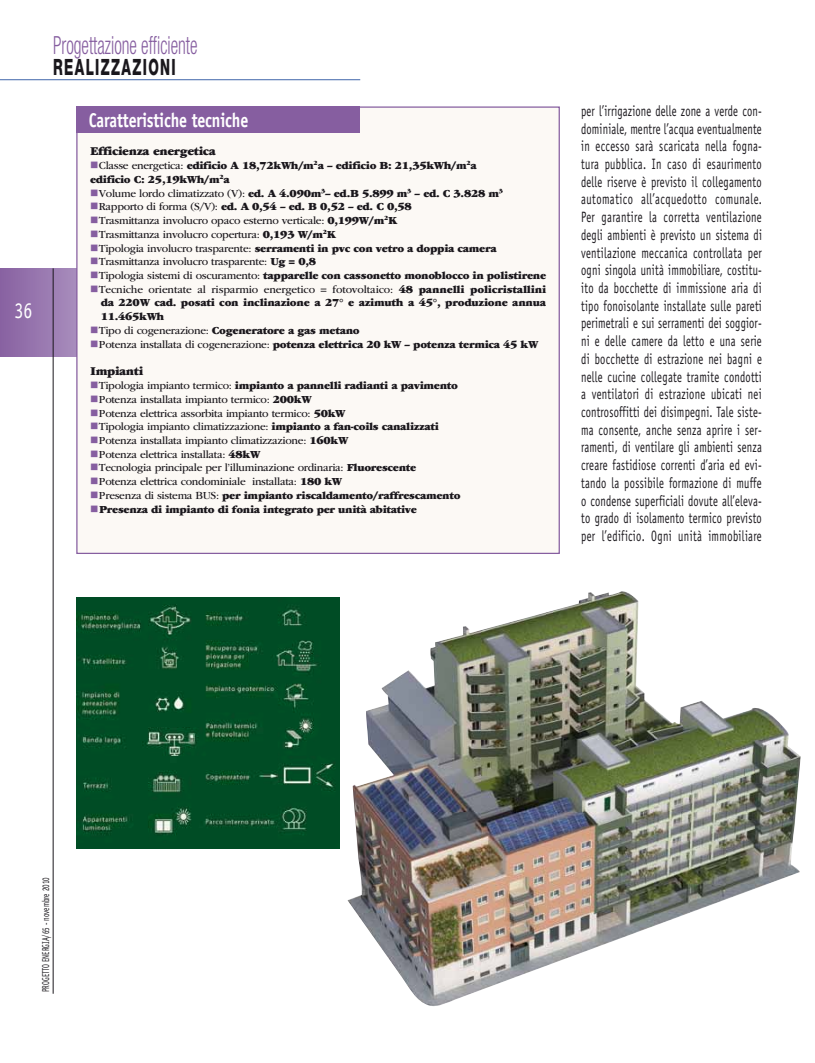
<style>
.page{position:relative;width:815px;height:1063px;background:#fff}
.page>*{position:absolute;margin:0;border:0;box-sizing:border-box;transform-origin:0 0}
.t1{font:300 condensed 25px "Helvetica Neue LT Std";color:#865ea0;scale:.7 1}
.t2{font:800 22.5px "Helvetica Neue LT Std";letter-spacing:.1em;color:#1a171c;scale:.6 1}
.t3{font:22.5px "Officina Sans Std";color:#fff;scale:.8 1}
.t4{font:700 20px "Officina Sans Std";letter-spacing:-.01em;color:#fff;scale:.8 1}
.t5{font:15px/17.8px "Officina Sans Std";letter-spacing:.035em;color:#1a171c;text-align:justify;scale:.7 1}
.t6{font:12.5px "ITC Garamond Std Ult";letter-spacing:-.025em;color:#1a171c}
.t7{font:11.25px/13.8px "ITC Garamond Std Ult";letter-spacing:-.025em;color:#1a171c}
.t8{font:11.25px "ITC Garamond Std";letter-spacing:-.025em;color:#1a171c}
.t9{font:10px "Officina Sans Std";color:#1a171c;scale:.7 1}
.s1{color:#865ea0}
.s2{font-family:"ITC Garamond Std"}
.s3{font-family:"ITC Garamond Std Ult"}
</style>
<div class="page">
<svg style="left:0;top:268px;width:76px;height:89px;background:#9776ad"></svg>
<hr style="left:53px;top:268px;width:1px;height:726px;background:#1a171c">
<hr style="left:0;top:79px;width:360px;height:1px;background:#4066aa">
<div style="left:77px;top:107px;width:482px;height:446px;background:#fcf9f5"></div>
<div style="left:76px;top:106px;width:284px;height:27px;background:#865ea0"></div>
<img style="left:76px;top:598px;width:263px;height:250px">
<img style="left:347px;top:591px;width:454px;height:415px">
<h2 class="t3" style="left:15px;top:297px;width:24px">36</h2>
<h1 class="t1" style="left:53px;top:31px;width:208px">Progettazione efficiente</h1>
<h2 class="t2" style="left:53px;top:54px;width:206px">REALIZZAZIONI</h2>
<h3 class="t4" style="left:89px;top:107px;width:201px">Caratteristiche tecniche</h3>
<p class="t6" style="left:90px;top:144px;width:127px">Efficienza energetica</p>
<p class="t7" style="left:90px;top:158px;width:388px"><span class="s1">■</span><span class="s2">Classe energetica:</span> edificio A 18,72kWh/m<sup>2</sup>a – edificio B: 21,35kWh/m<sup>2</sup>a edificio C: 25,19kWh/m<sup>2</sup>a</p>
<p class="t7" style="left:90px;top:186px;width:414px"><span class="s1">■</span><span class="s2">Volume lordo climatizzato (V):</span> ed. A 4.090m<sup>3</sup>– ed.B 5.899 m<sup>3</sup> – ed. C 3.828 m<sup>3</sup></p>
<p class="t7" style="left:90px;top:200px;width:323px"><span class="s1">■</span><span class="s2">Rapporto di forma (S/V):</span> ed. A 0,54 – ed. B 0,52 – ed. C 0,58</p>
<p class="t8" style="left:90px;top:214px;width:309px"><span class="s1">■</span>Trasmittanza involucro opaco esterno verticale: <span class="s3">0,199W/m</span><sup>2</sup><span class="s3">K</span></p>
<p class="t8" style="left:90px;top:228px;width:248px"><span class="s1">■</span>Trasmittanza involucro copertura: <span class="s3">0,193 W/m</span><sup>2</sup><span class="s3">K</span></p>
<p class="t7" style="left:90px;top:241px;width:408px"><span class="s1">■</span><span class="s2">Tipologia involucro trasparente:</span> serramenti in pvc con vetro a doppia camera</p>
<p class="t8" style="left:90px;top:256px;width:228px"><span class="s1">■</span>Trasmittanza involucro trasparente: <span class="s3">Ug = 0,8</span></p>
<p class="t7" style="left:90px;top:268px;width:458px"><span class="s1">■</span><span class="s2">Tipologia sistemi di oscuramento:</span> tapparelle con cassonetto monoblocco in polistirene</p>
<p class="t8" style="left:90px;top:283px;width:458px"><span class="s1">■</span>Tecniche orientate al risparmio energetico = fotovoltaico: <span class="s3">48 pannelli policristallini</span></p>
<p class="t7" style="left:101px;top:296px;width:447px">da 220W cad. posati con inclinazione a 27° e azimuth a 45°, produzione annua<br>11.465kWh</p>
<p class="t7" style="left:90px;top:323px;width:271px"><span class="s1">■</span><span class="s2">Tipo di cogenerazione:</span> Cogeneratore a gas metano</p>
<p class="t7" style="left:90px;top:337px;width:450px"><span class="s1">■</span><span class="s2">Potenza installata di cogenerazione:</span> potenza elettrica 20 kW – potenza termica 45 kW</p>
<p class="t6" style="left:90px;top:364px;width:55px">Impianti</p>
<p class="t7" style="left:90px;top:378px;width:370px"><span class="s1">■</span><span class="s2">Tipologia impianto termico:</span> impianto a pannelli radianti a pavimento</p>
<p class="t8" style="left:90px;top:393px;width:223px"><span class="s1">■</span>Potenza installata impianto termico: <span class="s3">200kW</span></p>
<p class="t8" style="left:90px;top:407px;width:257px"><span class="s1">■</span>Potenza elettrica assorbita impianto termico: <span class="s3">50kW</span></p>
<p class="t8" style="left:90px;top:421px;width:350px"><span class="s1">■</span>Tipologia impianto climatizzazione: <span class="s3">impianto a fan-coils canalizzati</span></p>
<p class="t8" style="left:90px;top:434px;width:260px"><span class="s1">■</span>Potenza installata impianto climatizzazione: <span class="s3">160kW</span></p>
<p class="t8" style="left:90px;top:448px;width:172px"><span class="s1">■</span>Potenza elettrica installata: <span class="s3">48kW</span></p>
<p class="t8" style="left:90px;top:462px;width:328px"><span class="s1">■</span>Tecnologia principale per l’illuminazione ordinaria: <span class="s3">Fluorescente</span></p>
<p class="t8" style="left:90px;top:476px;width:254px"><span class="s1">■</span>Potenza elettrica condominiale installata: <span class="s3">180 kW</span></p>
<p class="t7" style="left:90px;top:488px;width:372px"><span class="s1">■</span><span class="s2">Presenza di sistema BUS:</span> per impianto riscaldamento/raffrescamento</p>
<p class="t7" style="left:90px;top:502px;width:328px"><span class="s1">■</span>Presenza di impianto di fonia integrato per unità abitative</p>
<p class="t5" style="left:581px;top:102px;width:260px">per l’irrigazione delle zone a verde con&shy;dominiale, mentre l’acqua eventualmente in eccesso sarà scaricata nella fogna&shy;tura pubblica. In caso di esaurimento delle riserve è previsto il collegamento automatico all’acquedotto comunale.<br>Per garantire la corretta ventilazione degli ambienti è previsto un sistema di ventilazione meccanica controllata per ogni singola unità immobiliare, costitu&shy;ito da bocchette di immissione aria di tipo fonoisolante installate sulle pareti perimetrali e sui serramenti dei soggior&shy;ni e delle camere da letto e una serie di bocchette di estrazione nei bagni e nelle cucine collegate tramite condotti a ventilatori di estrazione ubicati nei controsoffitti dei disimpegni. Tale siste&shy;ma consente, anche senza aprire i ser&shy;ramenti, di ventilare gli ambienti senza creare fastidiose correnti d’aria ed evi&shy;tando la possibile formazione di muffe o condense superficiali dovute all’eleva&shy;to grado di isolamento termico previsto per l’edificio. Ogni unità immobiliare</p>
<p class="t9" style="left:40px;top:992px;width:166px;rotate:-90deg">PROGETTO ENERGIA/65 - novembre 2010</p>
</div>
